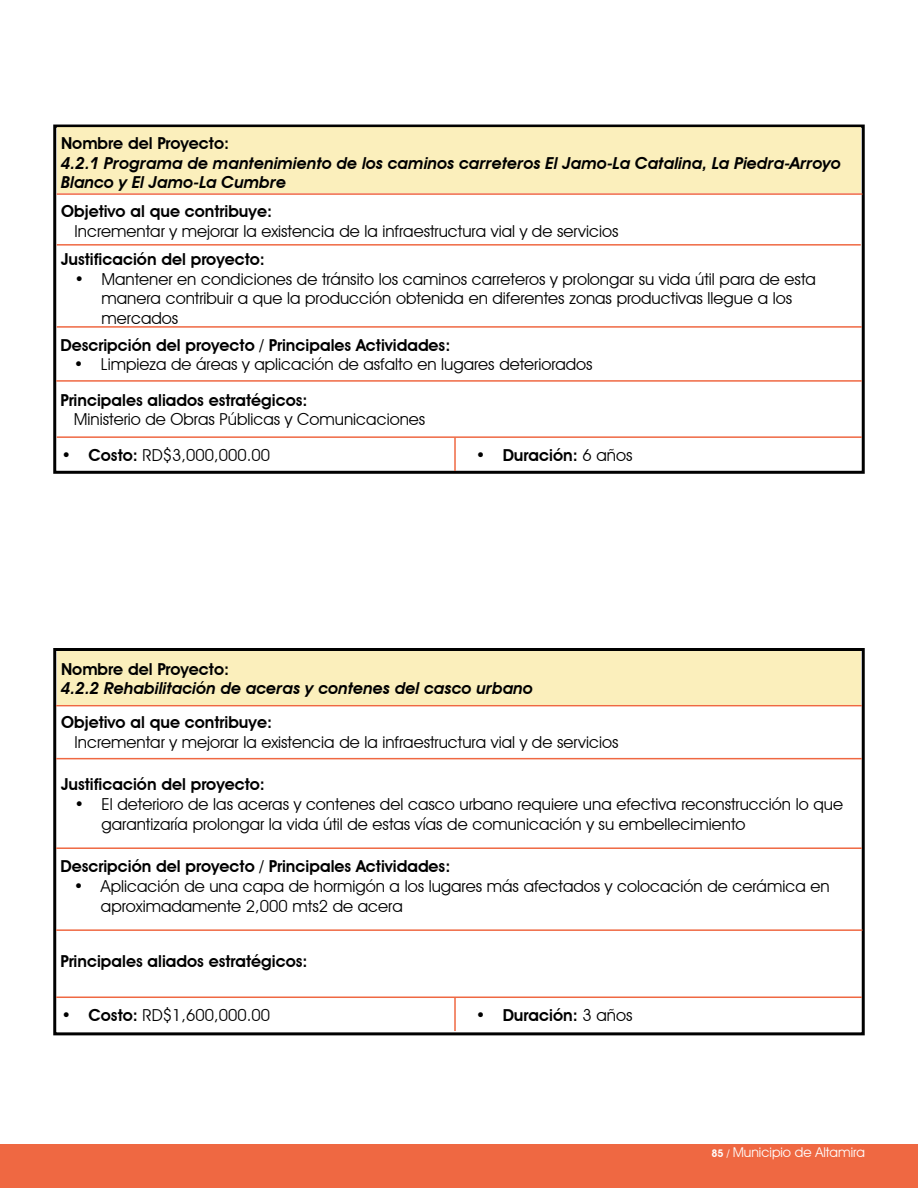
<style>
.page{position:relative;width:918px;height:1188px;background:#fff}
.page>*{position:absolute;margin:0;border:0;box-sizing:border-box;transform-origin:0 0}
.t1{font:16.5px/19.8px "Avant Garde IT Cby BT";color:#000}
.t2{font:600 16.5px "Avant Garde IT Cby BT";color:#000}
.t3{font:italic 600 16.5px/19.8px "Avant Garde IT Cby BT";color:#000}
.t4{font:13.5px "Avant Garde IT Cby BT";color:#fff}
.s1{font-weight:600}
.s2{font-weight:400}
.s3{font-weight:600;font-size:10.5px}
</style>
<div class="page">
<div style="left:0;top:1144px;width:918px;height:44px;background:#ef6842"></div>
<div style="left:53px;top:125px;width:812px;height:349px;border:3px solid #000"></div>
<hr style="left:56px;top:380px;width:806px;height:2px;background:#ef6842">
<hr style="left:454px;top:437px;width:2px;height:34px;background:#ef6842">
<div style="left:57px;top:127px;width:804px;height:66px;background:#fbefbc"></div>
<div style="left:53px;top:648px;width:812px;height:387px;border:3px solid #000"></div>
<hr style="left:56px;top:705px;width:806px;height:1px;background:#ef6842">
<hr style="left:56px;top:758px;width:806px;height:1px;background:#ef6842">
<hr style="left:56px;top:847px;width:806px;height:2px;background:#ef6842">
<hr style="left:56px;top:997px;width:806px;height:1px;background:#ef6842">
<hr style="left:56px;top:929px;width:806px;height:2px;background:#ef6842">
<hr style="left:454px;top:998px;width:2px;height:33px;background:#ef6842">
<div style="left:57px;top:651px;width:804px;height:54px;background:#fbefbc"></div>
<hr style="left:57px;top:244px;width:804px;height:2px;background:#ef6842">
<hr style="left:57px;top:326px;width:805px;height:2px;background:#ef6842">
<hr style="left:57px;top:436px;width:805px;height:2px;background:#ef6842">
<hr style="left:57px;top:193px;width:805px;height:2px;background:#ef6842">
<p class="t2" style="left:61px;top:133px;width:170px">Nombre del Proyecto:</p>
<p class="t3" style="left:61px;top:153px;width:781px">4.2.1 Programa de mantenimiento de los caminos carreteros El Jamo-La Catalina, La Piedra-Arroyo<br>Blanco y El Jamo-La Cumbre</p>
<p class="t2" style="left:61px;top:201px;width:213px">Objetivo al que contribuye:</p>
<p class="t1" style="left:75px;top:221px;width:545px">Incrementar y mejorar la existencia de la infraestructura vial y de servicios</p>
<p class="t2" style="left:61px;top:249px;width:205px">Justificación del proyecto:</p>
<p class="t1" style="left:102px;top:269px;width:716px;text-indent:-27px">• Mantener en condiciones de tránsito los caminos carreteros y prolongar su vida útil para de esta manera contribuir a que la producción obtenida en diferentes zonas productivas llegue a los mercados</p>
<p class="t2" style="left:60px;top:335px;width:391px">Descripción del proyecto / Principales Actividades:</p>
<p class="t1" style="left:74px;top:354px;width:520px">• Limpieza de áreas y aplicación de asfalto en lugares deteriorados</p>
<p class="t2" style="left:60px;top:390px;width:249px">Principales aliados estratégicos:</p>
<p class="t1" style="left:74px;top:410px;width:353px">Ministerio de Obras Públicas y Comunicaciones</p>
<p class="t1" style="left:62px;top:445px;width:210px"><span class="s1">• Costo:</span> RD$3,000,000.00</p>
<p class="t2" style="left:476px;top:445px;width:158px">• Duración: <span class="s2">6 años</span></p>
<p class="t2" style="left:61px;top:659px;width:170px">Nombre del Proyecto:</p>
<p class="t3" style="left:61px;top:678px;width:473px">4.2.2 Rehabilitación de aceras y contenes del casco urbano</p>
<p class="t2" style="left:61px;top:713px;width:213px">Objetivo al que contribuye:</p>
<p class="t1" style="left:75px;top:732px;width:545px">Incrementar y mejorar la existencia de la infraestructura vial y de servicios</p>
<p class="t2" style="left:61px;top:774px;width:205px">Justificación del proyecto:</p>
<p class="t1" style="left:102px;top:794px;width:743px;text-indent:-27px">• El deterioro de las aceras y contenes del casco urbano requiere una efectiva reconstrucción lo que garantizaría prolongar la vida útil de estas vías de comunicación y su embellecimiento</p>
<p class="t2" style="left:60px;top:856px;width:391px">Descripción del proyecto / Principales Actividades:</p>
<p class="t1" style="left:101px;top:876px;width:730px;text-indent:-27px">• Aplicación de una capa de hormigón a los lugares más afectados y colocación de cerámica en aproximadamente 2,000 mts2 de acera</p>
<p class="t2" style="left:60px;top:952px;width:249px">Principales aliados estratégicos:</p>
<p class="t1" style="left:62px;top:1005px;width:210px"><span class="s1">• Costo:</span> RD$1,600,000.00</p>
<p class="t2" style="left:476px;top:1005px;width:158px">• Duración: <span class="s2">3 años</span></p>
<p class="t4" style="left:712px;top:1144px;width:155px"><span class="s3">85 /</span> Municipio de Altamira</p>
</div>
